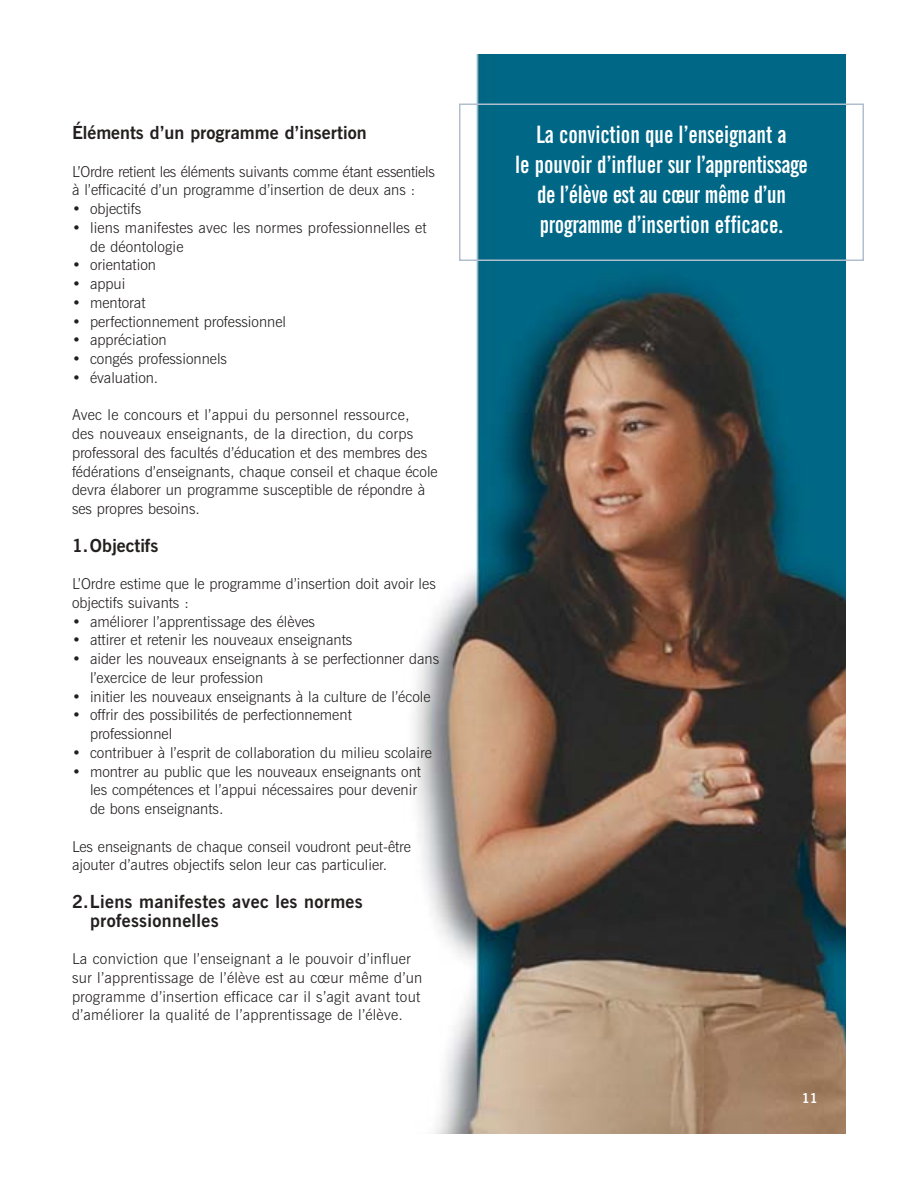
<style>
.page{position:relative;width:918px;height:1188px;background:#fff}
.page>*{position:absolute;margin:0;border:0;box-sizing:border-box;transform-origin:0 0}
.t1{font:700 extra-condensed 24px/30px "News Gothic BT";color:#fff;text-align:center}
.t2{font:700 18px/18.8px "News Gothic BT";letter-spacing:.02em;color:#231f1f}
.t3{font:700 18px "News Gothic BT";color:#231f1f}
.t4{font:300 15px/18.8px "News Gothic BT";color:#231f1f}
.t5{font:300 15px/18.8px "News Gothic BT";letter-spacing:.02em;color:#231f1f}
.t6{font:300 15px/18.8px "News Gothic BT";letter-spacing:-.02em;color:#231f1f}
.t7{font:700 13.5px "News Gothic BT";color:#fff}
</style>
<div class="page">
<img style="left:414px;top:54px;width:432px;height:1080px">
<div style="left:459px;top:104px;width:405px;height:157px;border:2px solid #b1becd"></div>
<p class="t3" style="left:72px;top:126px;width:296px">Éléments d’un programme d’insertion</p>
<p class="t6" style="left:72px;top:164px;width:364px">L’Ordre retient les éléments suivants comme étant essentiels à l’efficacité d’un programme d’insertion de deux ans :</p>
<p class="t4" style="left:72px;top:201px;width:71px">• objectifs</p>
<p class="t4" style="left:90px;top:220px;width:338px;text-indent:-18px">• liens manifestes avec les normes professionnelles et de déontologie</p>
<p class="t4" style="left:72px;top:257px;width:86px">• orientation</p>
<p class="t4" style="left:72px;top:276px;width:55px">• appui</p>
<p class="t4" style="left:72px;top:295px;width:75px">• mentorat</p>
<p class="t4" style="left:72px;top:314px;width:216px">• perfectionnement professionnel</p>
<p class="t4" style="left:72px;top:332px;width:96px">• appréciation</p>
<p class="t4" style="left:72px;top:351px;width:157px">• congés professionnels</p>
<p class="t4" style="left:72px;top:370px;width:88px">• évaluation.</p>
<p class="t4" style="left:72px;top:407px;width:367px">Avec le concours et l’appui du personnel ressource,<br>des nouveaux enseignants, de la direction, du corps professoral des facultés d’éducation et des membres des fédérations d’enseignants, chaque conseil et chaque école devra élaborer un programme susceptible de répondre à ses propres besoins.</p>
<p class="t3" style="left:72px;top:539px;width:88px">1.Objectifs</p>
<p class="t4" style="left:72px;top:576px;width:365px">L’Ordre estime que le programme d’insertion doit avoir les objectifs suivants :</p>
<p class="t4" style="left:72px;top:614px;width:245px">• améliorer l’apprentissage des élèves</p>
<p class="t4" style="left:72px;top:632px;width:282px">• attirer et retenir les nouveaux enseignants</p>
<p class="t4" style="left:90px;top:651px;width:351px;text-indent:-18px">• aider les nouveaux enseignants à se perfectionner dans l’exercice de leur profession</p>
<p class="t4" style="left:72px;top:689px;width:360px">• initier les nouveaux enseignants à la culture de l’école</p>
<p class="t4" style="left:90px;top:707px;width:263px;text-indent:-18px">• offrir des possibilités de perfectionnement professionnel</p>
<p class="t4" style="left:72px;top:745px;width:361px">• contribuer à l’esprit de collaboration du milieu scolaire</p>
<p class="t4" style="left:90px;top:764px;width:332px;text-indent:-18px">• montrer au public que les nouveaux enseignants ont les compétences et l’appui nécessaires pour devenir de bons enseignants.</p>
<p class="t4" style="left:72px;top:839px;width:341px">Les enseignants de chaque conseil voudront peut-être ajouter d’autres objectifs selon leur cas particulier.</p>
<p class="t2" style="left:90px;top:894px;width:274px;text-indent:-18px">2.Liens manifestes avec les normes professionnelles</p>
<p class="t5" style="left:72px;top:951px;width:352px">La conviction que l’enseignant a le pouvoir d’influer sur l’apprentissage de l’élève est au cœur même d’un programme d’insertion efficace car il s’agit avant tout d’améliorer la qualité de l’apprentissage de l’élève.</p>
<h1 class="t1" style="left:515px;top:123px;width:294px">La conviction que l’enseignant a<br>le pouvoir d’influer sur l’apprentissage de l’élève est au cœur même d’un programme d’insertion efficace.</h1>
<p class="t7" style="left:802px;top:1094px;width:18px">11</p>
</div>
